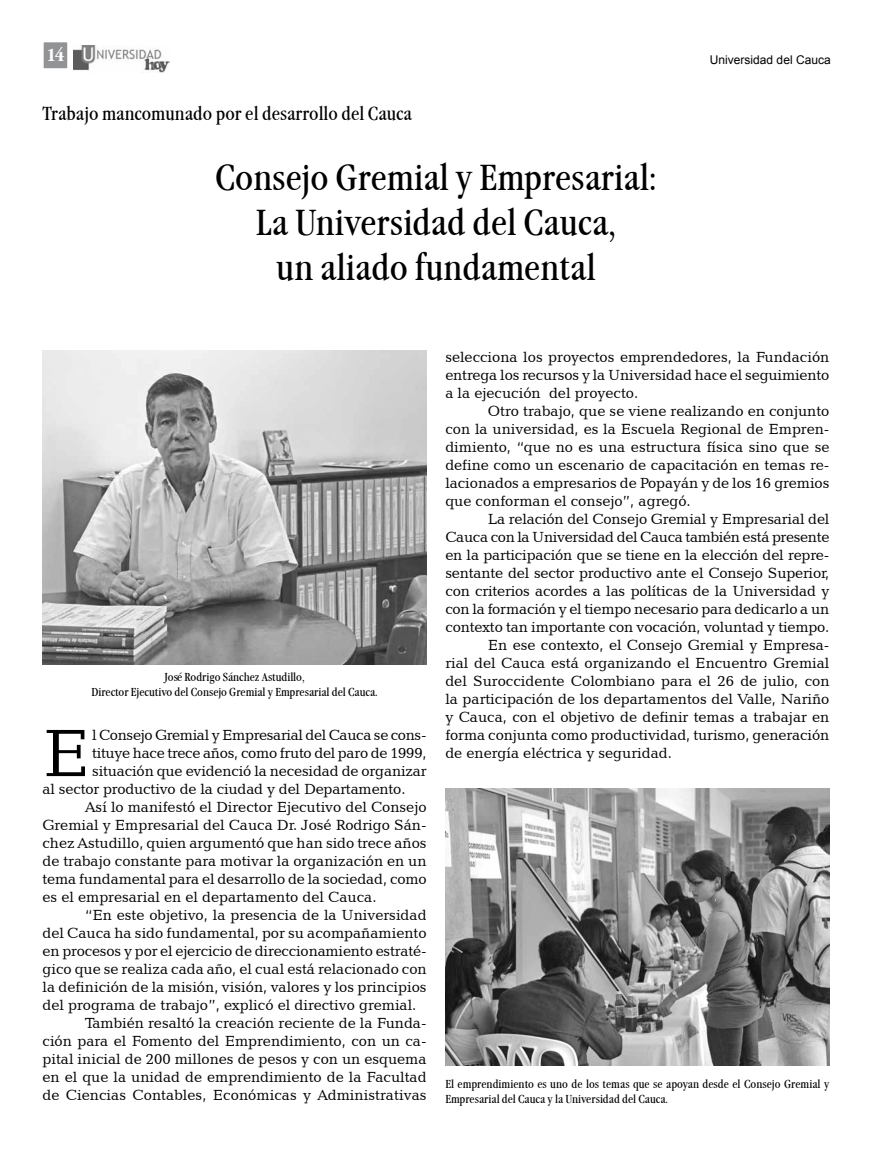
<style>
.page{position:relative;width:872px;height:1149px;background:#fff}
.page>*{position:absolute;margin:0;border:0;box-sizing:border-box;transform-origin:0 0}
.t1{font:68.4px "Candida BT";color:#000}
.t2{font:condensed 37.5px/45px "Garamond Itc TEE";color:#000;text-align:center}
.t3{font:condensed 19.5px "Garamond Itc TEE";color:#000}
.t4{font:700 condensed 18px "Garamond Itc TEE";color:#fff}
.t5{font:15px/18px "Candida BT";color:#000;text-align:justify}
.t6{font:15px "Candida BT";letter-spacing:-.02em;color:#000}
.t7{font:15px "Candida BT";letter-spacing:-.025em;color:#000}
.t8{font:condensed 12px/14.4px "Garamond Itc TEE";color:#000;text-align:center}
.t9{font:12px "Arial";color:#000}
</style>
<div class="page">
<img style="left:73px;top:45px;width:96px;height:27px">
<div style="left:42px;top:41px;width:27px;height:29px;background:#929395;border:2px solid #fff"></div>
<img style="left:43px;top:350px;width:383px;height:314px">
<img style="left:445px;top:788px;width:384px;height:277px">
<p class="t4" style="left:46px;top:44px;width:20px">14</p>
<p class="t9" style="left:710px;top:52px;width:122px">Universidad del Cauca</p>
<h3 class="t3" style="left:43px;top:103px;width:371px">Trabajo mancomunado por el desarrollo del Cauca</h3>
<h2 class="t2" style="left:215px;top:155px;width:443px">Consejo Gremial y Empresarial:<br>La Universidad del Cauca,<br>un aliado fundamental</h2>
<p class="t8" style="left:91px;top:670px;width:288px">José Rodrigo Sánchez Astudillo,<br>Director Ejecutivo del Consejo Gremial y Empresarial del Cauca.</p>
<h1 class="t1" style="left:43px;top:710px;width:49px">E</h1>
<p class="t7" style="left:92px;top:725px;width:336px">l Consejo Gremial y Empresarial del Cauca se cons-</p>
<p class="t6" style="left:92px;top:743px;width:336px">tituye hace trece años, como fruto del paro de 1999,</p>
<p class="t5" style="left:92px;top:761px;width:336px">situación que evidenció la necesidad de organizar</p>
<p class="t5" style="left:43px;top:779px;width:364px">al sector productivo de la ciudad y del Departamento.</p>
<p class="t5" style="left:85px;top:797px;width:343px">Así lo manifestó el Director Ejecutivo del Consejo</p>
<p class="t5" style="left:43px;top:815px;width:385px">Gremial y Empresarial del Cauca Dr. José Rodrigo Sán-</p>
<p class="t5" style="left:43px;top:833px;width:385px">chez Astudillo, quien argumentó que han sido trece años</p>
<p class="t5" style="left:43px;top:851px;width:385px">de trabajo constante para motivar la organización en un</p>
<p class="t5" style="left:43px;top:869px;width:386px">tema fundamental para el desarrollo de la sociedad, como</p>
<p class="t5" style="left:43px;top:887px;width:335px">es el empresarial en el departamento del Cauca.</p>
<p class="t5" style="left:85px;top:905px;width:343px">“En este objetivo, la presencia de la Universidad</p>
<p class="t5" style="left:43px;top:923px;width:385px">del Cauca ha sido fundamental, por su acompañamiento</p>
<p class="t5" style="left:43px;top:941px;width:385px">en procesos y por el ejercicio de direccionamiento estraté-</p>
<p class="t5" style="left:43px;top:959px;width:386px">gico que se realiza cada año, el cual está relacionado con</p>
<p class="t5" style="left:43px;top:977px;width:385px">la definición de la misión, visión, valores y los principios</p>
<p class="t5" style="left:43px;top:995px;width:375px">del programa de trabajo”, explicó el directivo gremial.</p>
<p class="t5" style="left:85px;top:1013px;width:343px">También resaltó la creación reciente de la Funda-</p>
<p class="t5" style="left:43px;top:1031px;width:385px">ción para el Fomento del Emprendimiento, con un ca-</p>
<p class="t5" style="left:43px;top:1049px;width:385px">pital inicial de 200 millones de pesos y con un esquema</p>
<p class="t5" style="left:43px;top:1067px;width:385px">en el que la unidad de emprendimiento de la Facultad</p>
<p class="t5" style="left:43px;top:1085px;width:385px">de Ciencias Contables, Económicas y Administrativas</p>
<p class="t5" style="left:445px;top:347px;width:385px">selecciona los proyectos emprendedores, la Fundación entrega los recursos y la Universidad hace el seguimiento a la ejecución del proyecto.</p>
<p class="t5" style="left:445px;top:401px;width:385px;text-indent:43px">Otro trabajo, que se viene realizando en conjunto con la universidad, es la Escuela Regional de Empren&shy;dimiento, “que no es una estructura física sino que se define como un escenario de capacitación en temas re&shy;lacionados a empresarios de Popayán y de los 16 gremios que conforman el consejo”, agregó.</p>
<p class="t5" style="left:488px;top:509px;width:343px">La relación del Consejo Gremial y Empresarial del</p>
<p class="t6" style="left:445px;top:527px;width:385px">Cauca con la Universidad del Cauca también está presente</p>
<p class="t5" style="left:445px;top:545px;width:385px">en la participación que se tiene en la elección del repre-</p>
<p class="t5" style="left:445px;top:563px;width:385px">sentante del sector productivo ante el Consejo Superior,</p>
<p class="t5" style="left:445px;top:581px;width:385px">con criterios acordes a las políticas de la Universidad y</p>
<p class="t5" style="left:445px;top:599px;width:385px">con la formación y el tiempo necesario para dedicarlo a un</p>
<p class="t5" style="left:445px;top:617px;width:385px">contexto tan importante con vocación, voluntad y tiempo.</p>
<p class="t5" style="left:488px;top:635px;width:343px">En ese contexto, el Consejo Gremial y Empresa-</p>
<p class="t5" style="left:445px;top:653px;width:385px">rial del Cauca está organizando el Encuentro Gremial</p>
<p class="t5" style="left:445px;top:671px;width:386px">del Suroccidente Colombiano para el 26 de julio, con</p>
<p class="t5" style="left:445px;top:689px;width:385px">la participación de los departamentos del Valle, Nariño</p>
<p class="t5" style="left:445px;top:707px;width:385px">y Cauca, con el objetivo de definir temas a trabajar en</p>
<p class="t5" style="left:445px;top:725px;width:385px">forma conjunta como productividad, turismo, generación</p>
<p class="t5" style="left:445px;top:743px;width:228px">de energía eléctrica y seguridad.</p>
<p class="t8" style="left:445px;top:1076px;width:385px;text-align:left">El emprendimiento es uno de los temas que se apoyan desde el Consejo Gremial y<br>Empresarial del Cauca y la Universidad del Cauca.</p>
</div>
